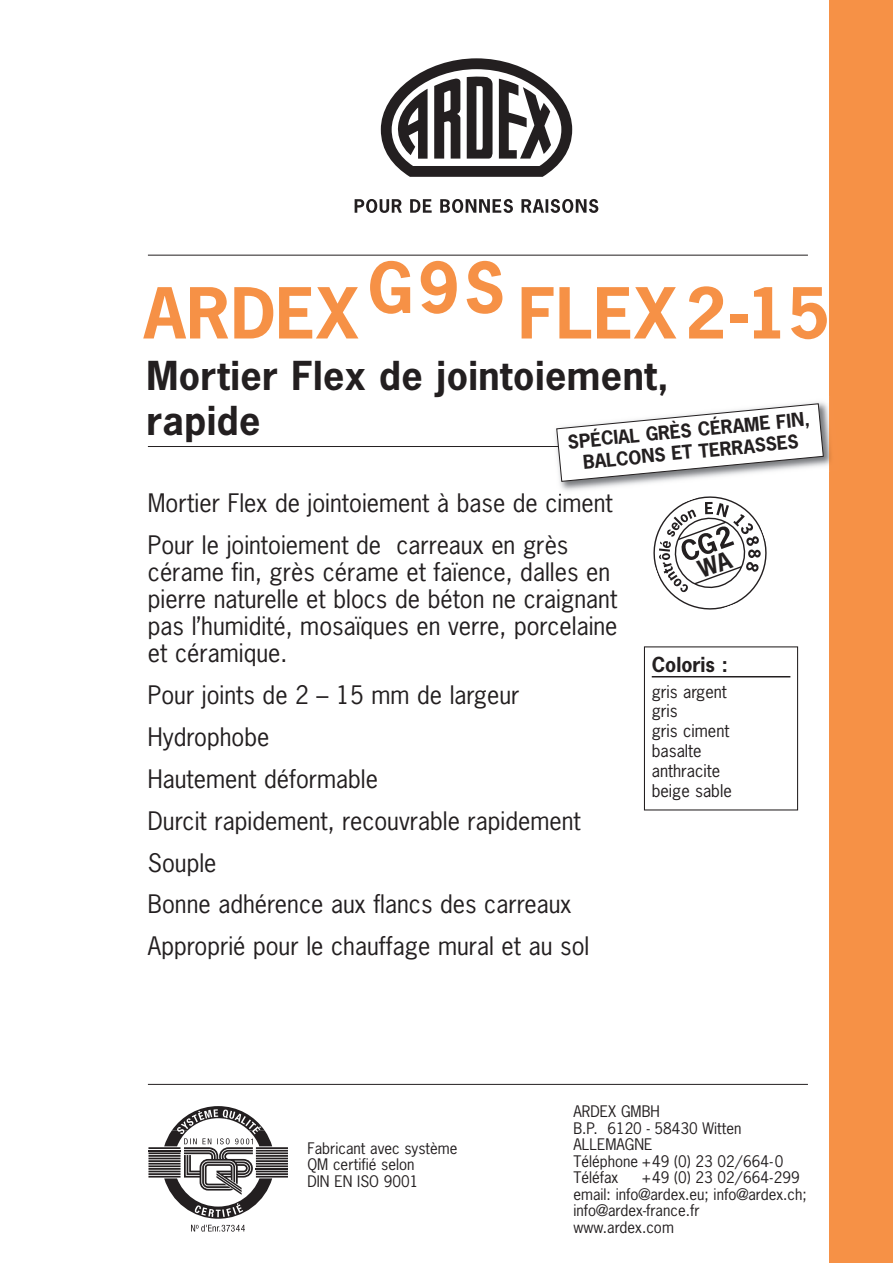
<style>
.page{position:relative;width:893px;height:1263px;background:#fff}
.page>*{position:absolute;margin:0;border:0;box-sizing:border-box;transform-origin:0 0}
.t1{font:700 66px "News Gothic";letter-spacing:.01em;color:#f69146}
.t2{font:700 37.5px/45px "News Gothic";letter-spacing:.01em;color:#231f20}
.t3{font:24px/41.8px "News Gothic";color:#231f20}
.t4{font:700 19.5px "News Gothic";color:#231f20}
.t5{font:700 18px/21.6px "News Gothic";color:#231f20;text-align:center}
.t6{font:16.5px/19.8px "News Gothic";color:#231f20}
.t7{font:15px/16.5px "News Gothic";color:#231f20}
</style>
<div class="page">
<div style="left:829px;top:0;width:64px;height:1263px;background:#f69146"></div>
<hr style="left:148px;top:1084px;width:660px;height:1px;background:#231f20">
<hr style="left:148px;top:255px;width:660px;height:1px;background:#231f20">
<hr style="left:148px;top:446px;width:660px;height:1px;background:#231f20">
<div style="left:644px;top:646px;width:154px;height:164px;border:1px solid #231f20"></div>
<hr style="left:652px;top:676px;width:138px;height:1px;background:#231f20">
<img style="left:555px;top:402px;width:274px;height:94px">
<img style="left:829px;top:396px;width:2px;height:76px">
<svg style="left:556px;top:403px;width:268px;height:79px"></svg>
<svg style="left:380px;top:58px;width:193px;height:119px"></svg>
<svg style="left:354px;top:199px;width:48px;height:14px"></svg>
<svg style="left:410px;top:199px;width:22px;height:14px"></svg>
<svg style="left:440px;top:199px;width:73px;height:14px"></svg>
<svg style="left:521px;top:199px;width:78px;height:14px"></svg>
<hr style="left:148px;top:1147px;width:33px;height:2px;background:#231f20">
<hr style="left:256px;top:1147px;width:32px;height:2px;background:#231f20">
<hr style="left:148px;top:1150px;width:33px;height:1px;background:#231f20">
<hr style="left:256px;top:1150px;width:32px;height:1px;background:#231f20">
<hr style="left:148px;top:1152px;width:33px;height:2px;background:#231f20">
<hr style="left:256px;top:1152px;width:32px;height:2px;background:#231f20">
<hr style="left:148px;top:1155px;width:33px;height:2px;background:#231f20">
<hr style="left:256px;top:1155px;width:32px;height:2px;background:#231f20">
<hr style="left:148px;top:1157px;width:33px;height:2px;background:#231f20">
<hr style="left:256px;top:1157px;width:32px;height:2px;background:#231f20">
<hr style="left:148px;top:1160px;width:33px;height:2px;background:#231f20">
<hr style="left:256px;top:1160px;width:32px;height:2px;background:#231f20">
<hr style="left:148px;top:1163px;width:33px;height:1px;background:#231f20">
<hr style="left:256px;top:1163px;width:32px;height:1px;background:#231f20">
<hr style="left:148px;top:1165px;width:33px;height:2px;background:#231f20">
<hr style="left:256px;top:1165px;width:32px;height:2px;background:#231f20">
<hr style="left:148px;top:1168px;width:33px;height:2px;background:#231f20">
<hr style="left:256px;top:1168px;width:32px;height:2px;background:#231f20">
<hr style="left:148px;top:1170px;width:33px;height:2px;background:#231f20">
<hr style="left:256px;top:1170px;width:32px;height:2px;background:#231f20">
<hr style="left:148px;top:1173px;width:33px;height:2px;background:#231f20">
<hr style="left:256px;top:1173px;width:32px;height:2px;background:#231f20">
<hr style="left:148px;top:1176px;width:33px;height:1px;background:#231f20">
<hr style="left:256px;top:1176px;width:32px;height:1px;background:#231f20">
<svg style="left:163px;top:1106px;width:113px;height:126px"></svg>
<svg style="left:645px;top:488px;width:128px;height:122px"></svg>
<h1 class="t1" style="left:144px;top:277px;width:687px">ARDEXG9S FLEX2-15</h1>
<h2 class="t2" style="left:146px;top:355px;width:524px">Mortier Flex de jointoiement, rapide</h2>
<p class="t5" style="left:567px;top:431px;width:244px;rotate:-5deg">SPÉCIAL GRÈS CÉRAME FIN,<br>BALCONS ET TERRASSES</p>
<p class="t3" style="left:148px;top:483px;width:466px">Mortier Flex de jointoiement à base de ciment<br>Pour le jointoiement de carreaux en grès</p>
<p class="t3" style="left:148px;top:559px;width:471px;line-height:27px">cérame fin, grès cérame et faïence, dalles en pierre naturelle et blocs de béton ne craignant pas l’humidité, mosaïques en verre, porcelaine et céramique.</p>
<p class="t3" style="left:148px;top:675px;width:443px">Pour joints de 2 – 15 mm de largeur<br>Hydrophobe<br>Hautement déformable<br>Durcit rapidement, recouvrable rapidement<br>Souple<br>Bonne adhérence aux flancs des carreaux<br>Approprié pour le chauffage mural et au sol</p>
<p class="t4" style="left:652px;top:654px;width:78px">Coloris :</p>
<p class="t6" style="left:652px;top:682px;width:82px">gris argent gris<br>gris ciment basalte anthracite beige sable</p>
<p class="t7" style="left:307px;top:1140px;width:151px">Fabricant avec système<br>QM certifié selon<br>DIN EN ISO 9001</p>
<p class="t7" style="left:573px;top:1104px;width:211px">ARDEX GMBH<br>B.P. 6120 - 58430 Witten<br>ALLEMAGNE<br>Téléphone +49 (0) 23 02/664-0<br>Téléfax</p>
<p class="t7" style="left:573px;top:1170px;width:235px;text-indent:68px">+49 (0) 23 02/664-299 email: info@ardex.eu; info@ardex.ch; info@ardex-france.fr<br>www.ardex.com</p>
</div>
